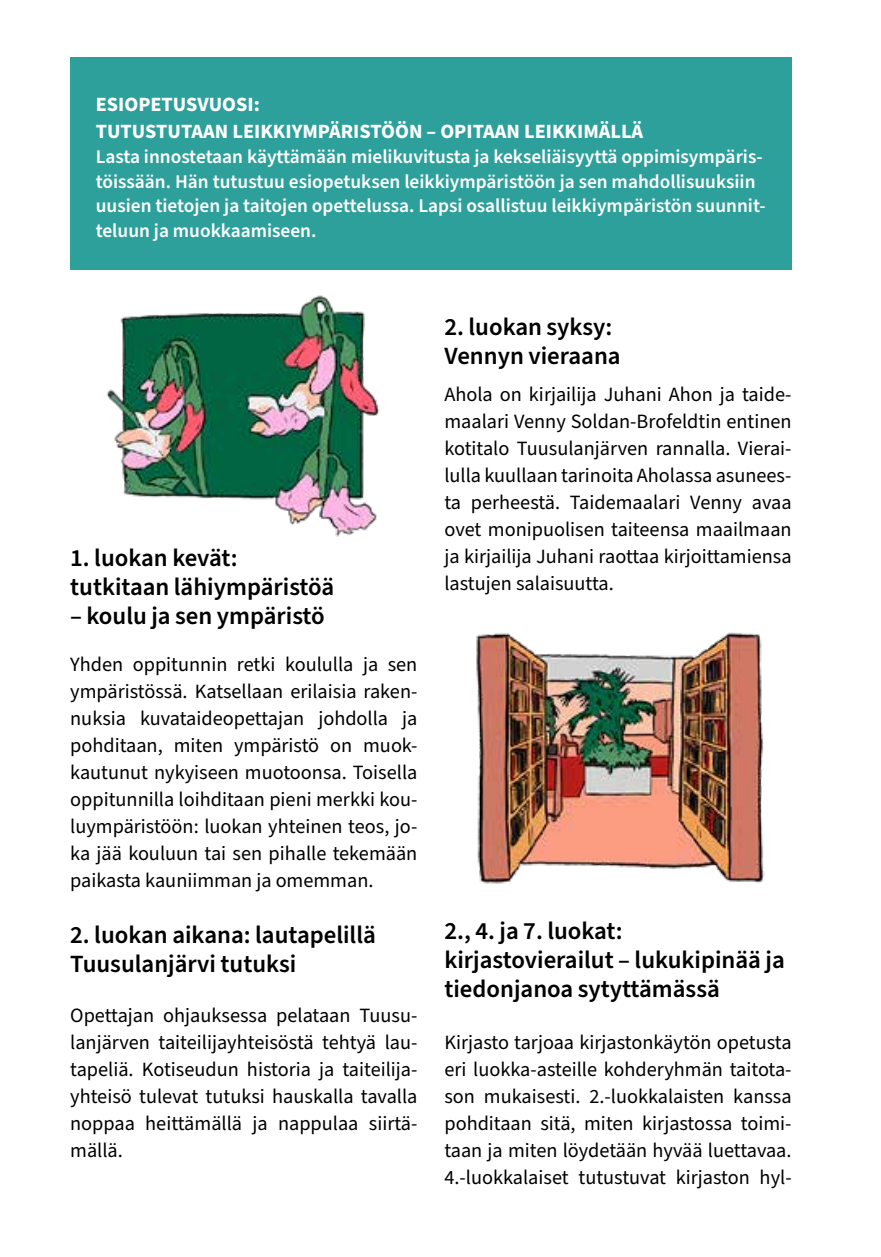
<style>
.page{position:relative;width:881px;height:1257px;background:#fff}
.page>*{position:absolute;margin:0;border:0;box-sizing:border-box;transform-origin:0 0}
.t1{font:600 24.75px/29.2px "Source Sans Pro";color:#000}
.t2{font:20.25px/27px "Source Sans Pro";color:#000;text-align:justify}
.t3{font:700 20.25px/27px "Source Sans Pro";color:#fff}
.t4{font:600 19.35px/24.8px "Source Sans Pro";color:#fff}
</style>
<div class="page">
<div style="left:70px;top:57px;width:721px;height:213px;background:#2da09b"></div>
<img style="left:106px;top:295px;width:274px;height:242px">
<img style="left:476px;top:632px;width:289px;height:252px">
<p class="t3" style="left:96px;top:91px;width:548px">ESIOPETUSVUOSI:<br>TUTUSTUTAAN LEIKKIYMPÄRISTÖÖN – OPITAAN LEIKKIMÄLLÄ</p>
<p class="t4" style="left:96px;top:145px;width:671px">Lasta innostetaan käyttämään mielikuvitusta ja kekseliäisyyttä oppimisympäris&shy;töissään. Hän tutustuu esiopetuksen leikkiympäristöön ja sen mahdollisuuksiin uusien tietojen ja taitojen opettelussa. Lapsi osallistuu leikkiympäristön suunnit&shy;teluun ja muokkaamiseen.</p>
<p class="t1" style="left:70px;top:544px;width:265px">1. luokan kevät: tutkitaan lähiympäristöä</p>
<p class="t1" style="left:70px;top:602px;width:256px">– koulu ja sen ympäristö</p>
<p class="t2" style="left:70px;top:651px;width:348px">Yhden oppitunnin retki koululla ja sen ympäristössä. Katsellaan erilaisia raken&shy;nuksia kuvataideopettajan johdolla ja pohditaan, miten ympäristö on muok&shy;kautunut nykyiseen muotoonsa. Toisella oppitunnilla loihditaan pieni merkki kou&shy;luympäristöön: luokan yhteinen teos, jo&shy;ka jää kouluun tai sen pihalle tekemään paikasta kauniimman ja omemman.</p>
<p class="t1" style="left:70px;top:921px;width:307px">2. luokan aikana: lautapelillä<br>Tuusulanjärvi tutuksi</p>
<p class="t2" style="left:70px;top:1002px;width:348px">Opettajan ohjauksessa pelataan Tuusu&shy;lanjärven taiteilijayhteisöstä tehtyä lau&shy;tapeliä. Kotiseudun historia ja taiteilija&shy;yhteisö tulevat tutuksi hauskalla tavalla noppaa heittämällä ja nappulaa siirtä&shy;mällä.</p>
<p class="t1" style="left:444px;top:313px;width:178px">2. luokan syksy:<br>Vennyn vieraana</p>
<p class="t2" style="left:444px;top:381px;width:348px">Ahola on kirjailija Juhani Ahon ja taide&shy;maalari Venny Soldan-Brofeldtin entinen kotitalo Tuusulanjärven rannalla. Vierai&shy;lulla kuullaan tarinoita Aholassa asunees&shy;ta perheestä. Taidemaalari Venny avaa ovet monipuolisen taiteensa maailmaan ja kirjailija Juhani raottaa kirjoittamiensa lastujen salaisuutta.</p>
<p class="t1" style="left:444px;top:916px;width:342px">2., 4. ja 7. luokat: kirjastovierailut – lukukipinää ja tiedonjanoa sytyttämässä</p>
<p class="t2" style="left:444px;top:1029px;width:348px">Kirjasto tarjoaa kirjastonkäytön opetusta eri luokka-asteille kohderyhmän taitota&shy;son mukaisesti. 2.-luokkalaisten kanssa pohditaan sitä, miten kirjastossa toimi&shy;taan ja miten löydetään hyvää luettavaa.<br>4.-luokkalaiset tutustuvat kirjaston hyl-</p>
</div>
